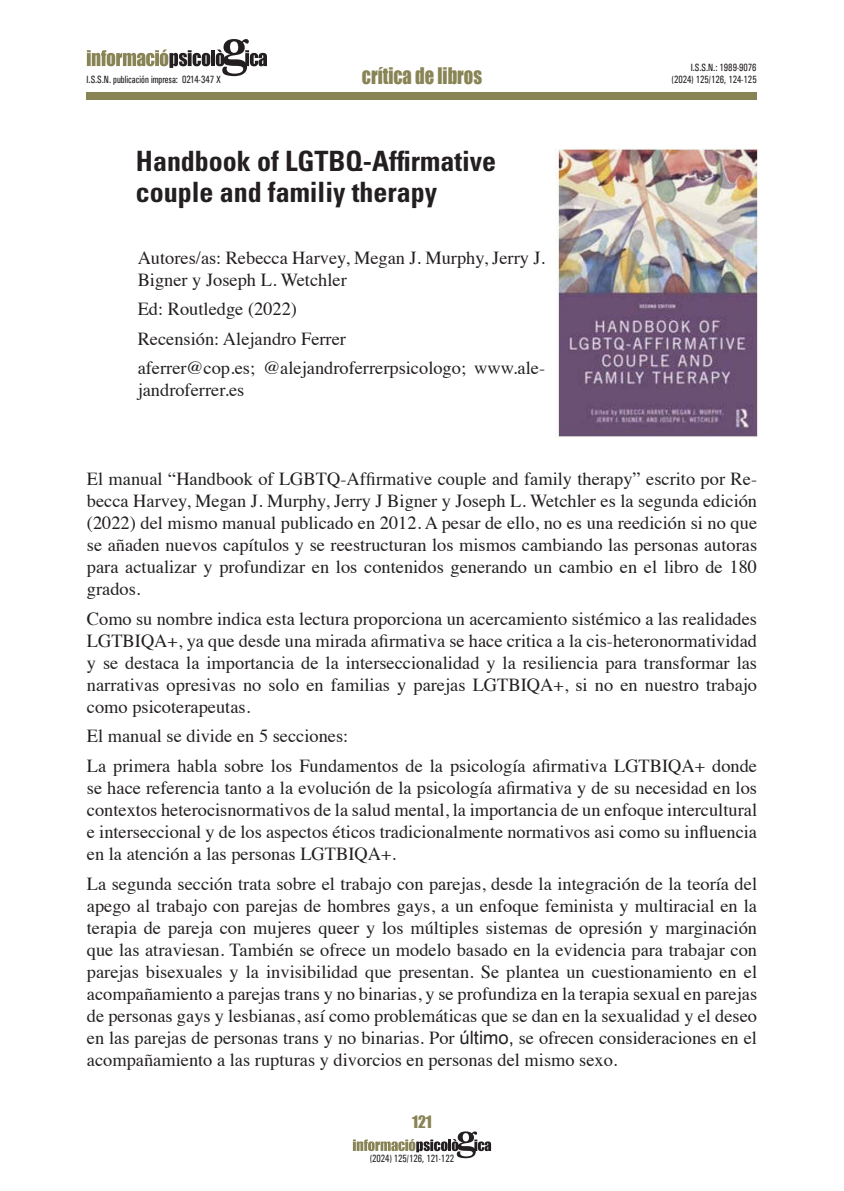
<style>
.page{position:relative;width:844px;height:1191px;background:#fff}
.page>*{position:absolute;margin:0;border:0;box-sizing:border-box;transform-origin:0 0}
.t1{font:700 condensed 28px/30.8px "Univers";color:#231f20}
.t2{font:21px "Impact";color:#898455;scale:.88 1}
.t3{font:18.38px/22.1px "Times";color:#231f20;text-align:justify}
.t4{font:15.75px "Impact";color:#898455}
.t5{font:10.5px "Univers Condensed";color:#231f20;scale:.9 1}
.s1{font-family:"Arial Unicode MS"}
</style>
<div class="page">
<div style="left:87px;top:92px;width:669px;height:7px;background:#898455"></div>
<svg style="left:353px;top:1131px;width:138px;height:27px"></svg>
<svg style="left:87px;top:50px;width:123px;height:18px"></svg>
<hr style="left:211px;top:50px;width:4px;height:16px;background:#231f20">
<svg style="left:216px;top:39px;width:51px;height:37px"></svg>
<img style="left:555px;top:149px;width:203px;height:289px">
<p class="t5" style="left:690px;top:61px;width:75px">I.S.S.N.: 1989-9076</p>
<p class="t2" style="left:362px;top:60px;width:138px">crítica de libros</p>
<p class="t5" style="left:86px;top:74px;width:151px">I.S.S.N. publicación impresa: 0214-347 X</p>
<p class="t5" style="left:671px;top:74px;width:96px">(2024) 125/126, 124-125</p>
<h1 class="t1" style="left:136px;top:145px;width:362px">Handbook of LGTBQ-Affirmative couple and familiy therapy</h1>
<p class="t3" style="left:138px;top:245px;width:409px">Autores/as: Rebecca Harvey, Megan J. Murphy, Jerry J.<br>Bigner y Joseph L. Wetchler</p>
<p class="t3" style="left:138px;top:293px;width:409px;line-height:29.6px;text-align:left">Ed: Routledge (2022)<br>Recensión: Alejandro Ferrer<br>aferrer@cop.es; @alejandroferrerpsicologo; www.ale-</p>
<p class="t3" style="left:138px;top:378px;width:108px">jandroferrer.es</p>
<p class="t3" style="left:87px;top:466px;width:671px">El manual “Handbook of LGBTQ-Affirmative couple and family therapy” escrito por Re&shy;becca Harvey, Megan J. Murphy, Jerry J Bigner y Joseph L. Wetchler es la segunda edición (2022) del mismo manual publicado en 2012. A pesar de ello, no es una reedición si no que se añaden nuevos capítulos y se reestructuran los mismos cambiando las personas autoras para actualizar y profundizar en los contenidos generando un cambio en el libro de 180 grados.</p>
<p class="t3" style="left:87px;top:606px;width:671px">Como su nombre indica esta lectura proporciona un acercamiento sistémico a las realidades LGTBIQA+, ya que desde una mirada afirmativa se hace critica a la cis-heteronormatividad y se destaca la importancia de la interseccionalidad y la resiliencia para transformar las narrativas opresivas no solo en familias y parejas LGTBIQA+, si no en nuestro trabajo como psicoterapeutas.</p>
<p class="t3" style="left:87px;top:720px;width:671px;line-height:29.6px">El manual se divide en 5 secciones:<br>La primera habla sobre los Fundamentos de la psicología afirmativa LGTBIQA+ donde</p>
<p class="t3" style="left:87px;top:775px;width:671px">se hace referencia tanto a la evolución de la psicología afirmativa y de su necesidad en los contextos heterocisnormativos de la salud mental, la importancia de un enfoque intercultural e interseccional y de los aspectos éticos tradicionalmente normativos asi como su influencia en la atención a las personas LGTBIQA+.</p>
<p class="t3" style="left:87px;top:871px;width:671px">La segunda sección trata sobre el trabajo con parejas, desde la integración de la teoría del apego al trabajo con parejas de hombres gays, a un enfoque feminista y multiracial en la terapia de pareja con mujeres queer y los múltiples sistemas de opresión y marginación que las atraviesan. También se ofrece un modelo basado en la evidencia para trabajar con parejas bisexuales y la invisibilidad que presentan. Se plantea un cuestionamiento en el acompañamiento a parejas trans y no binarias, y se profundiza en la terapia sexual en parejas de personas gays y lesbianas, así como problemáticas que se dan en la sexualidad y el deseo en las parejas de personas trans y no binarias. Por <span class="s1">último,</span> se ofrecen consideraciones en el acompañamiento a las rupturas y divorcios en personas del mismo sexo.</p>
<p class="t4" style="left:412px;top:1109px;width:21px">121</p>
<p class="t5" style="left:370px;top:1152px;width:95px">(2024) 125/126, 121-122</p>
</div>
